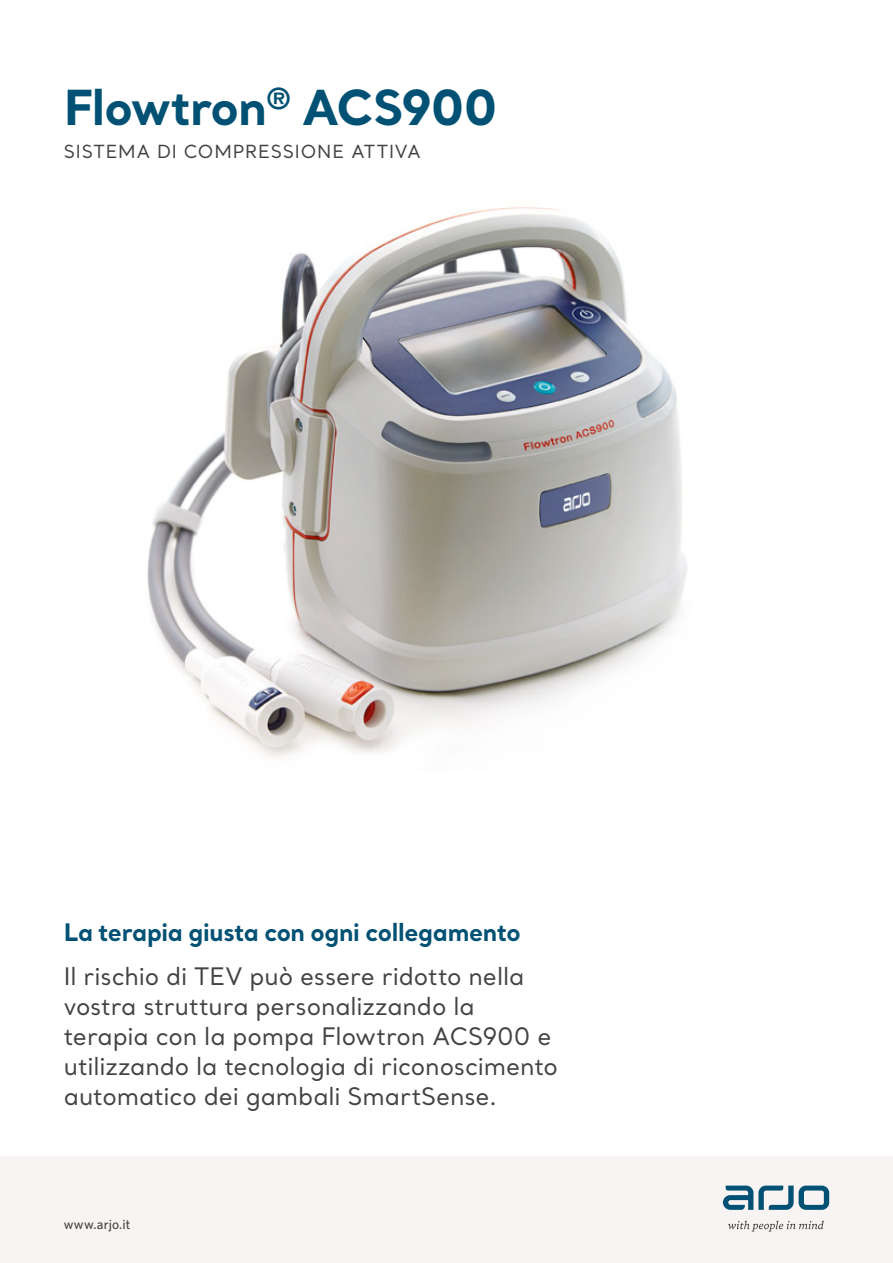
<style>
.page{position:relative;width:893px;height:1263px;background:#fff}
.page>*{position:absolute;margin:0;border:0;box-sizing:border-box;transform-origin:0 0}
.Heading_Santral_Bold{font:700 48px "Santral";letter-spacing:-.02em;color:#015174}
.Call-out_text_Santra{font:24px/30px "Santral";letter-spacing:-.005em;color:#434342}
.Sub-heading__back_pa{font:700 24px "Santral";letter-spacing:-.015em;color:#015174}
.Product_description{font:18px "Santral";letter-spacing:.04em;color:#434342}
.Web_address_Withney{font:500 13.5px "Whitney HTF";letter-spacing:.01em;color:#434342}
</style>
<div class="page">
<div style="left:0;top:1157px;width:893px;height:106px;background:#f7f4f3"></div>
<svg style="left:723px;top:1185px;width:106px;height:25px"></svg>
<svg style="left:728px;top:1220px;width:96px;height:11px"></svg>
<img style="left:147px;top:207px;width:540px;height:550px">
<p class="Heading_Santral_Bold" style="left:64px;top:74px;width:435px">Flowtron<sup>®</sup> ACS900</p>
<p class="Product_description" style="left:64px;top:139px;width:359px">SISTEMA DI COMPRESSIONE ATTIVA</p>
<p class="Sub-heading__back_pa" style="left:64px;top:915px;width:458px">La terapia giusta con ogni collegamento</p>
<p class="Call-out_text_Santra" style="left:64px;top:961px;width:496px">Il rischio di TEV può essere ridotto nella vostra struttura personalizzando la terapia con la pompa Flowtron ACS900 e utilizzando la tecnologia di riconoscimento automatico dei gambali SmartSense.</p>
<p class="Web_address_Withney" style="left:64px;top:1216px;width:68px">www.arjo.it</p>
</div>
